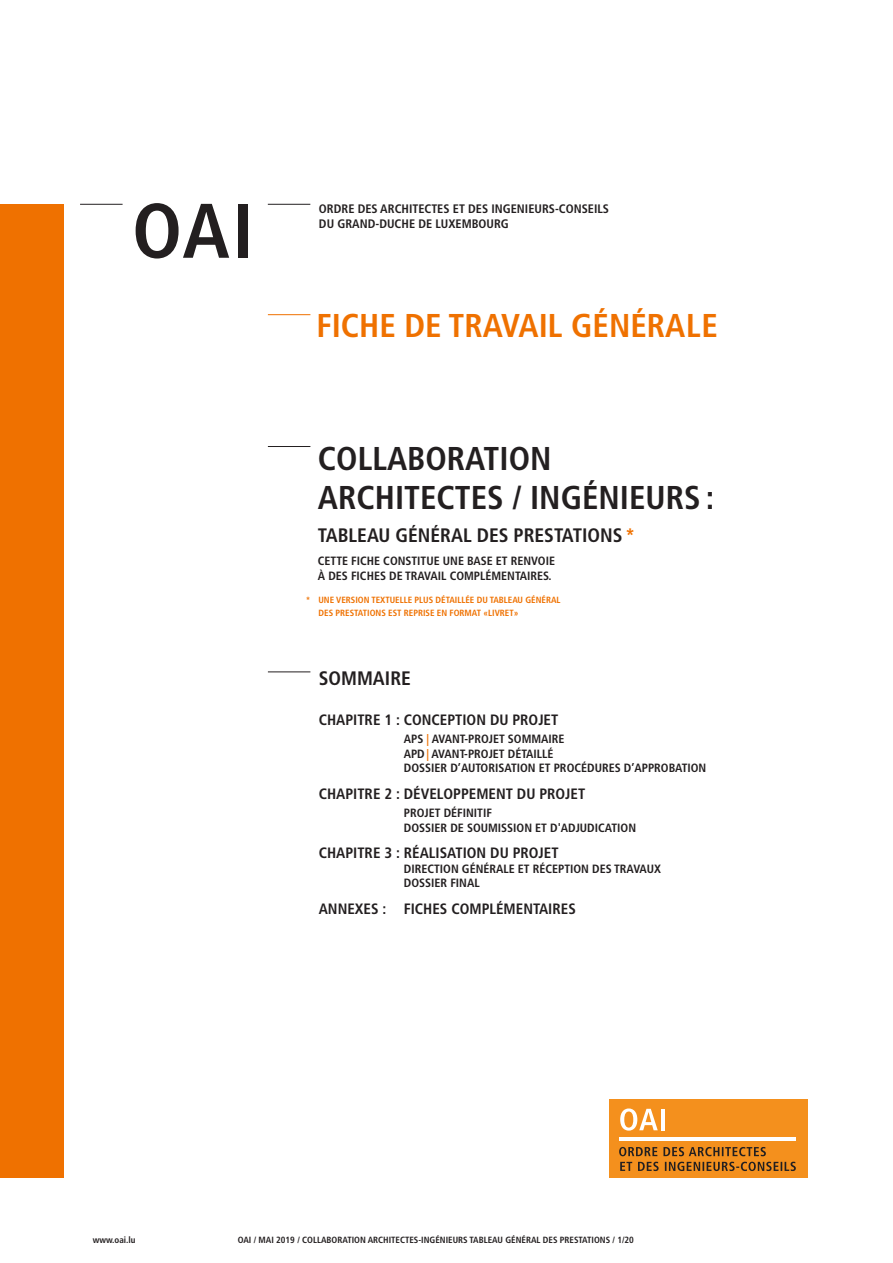
<style>
.page{position:relative;width:893px;height:1263px;background:#fff}
.page>*{position:absolute;margin:0;border:0;box-sizing:border-box;transform-origin:0 0}
.t1{font:700 condensed 77.25px "Frutiger LT Std";color:#231f20}
.t2{font:700 condensed 33px/39.6px "Frutiger LT Std";color:#231f20}
.t3{font:700 condensed 33px "Frutiger LT Std";color:#ef7100}
.t4{font:700 condensed 19.5px "Frutiger LT Std";color:#231f20}
.t5{font:700 condensed 15px "Frutiger LT Std";color:#231f20}
.t6{font:700 condensed 12.3px/14.9px "Frutiger LT Std";color:#231f20}
.t7{font:700 condensed 12px/14.4px "Frutiger LT Std";color:#231f20}
.t8{font:700 condensed 9px "Frutiger LT Std";color:#231f20}
.t9{font:700 condensed 9px/12.8px "Frutiger LT Std";color:#ef7100}
.s1{color:#ef7100}
</style>
<div class="page">
<hr style="left:80px;top:204px;width:43px;height:1px;background:#231f20">
<hr style="left:268px;top:204px;width:42px;height:1px;background:#231f20">
<div style="left:0;top:204px;width:64px;height:974px;background:#ef7100"></div>
<div style="left:609px;top:1099px;width:199px;height:79px;background:#f4901d"></div>
<svg style="left:620px;top:1108px;width:38px;height:22px"></svg>
<hr style="left:661px;top:1109px;width:4px;height:21px;background:#fff">
<svg style="left:619px;top:1147px;width:38px;height:9px"></svg>
<svg style="left:663px;top:1147px;width:103px;height:9px"></svg>
<svg style="left:620px;top:1162px;width:12px;height:9px"></svg>
<svg style="left:638px;top:1162px;width:21px;height:9px"></svg>
<svg style="left:665px;top:1162px;width:131px;height:9px"></svg>
<hr style="left:619px;top:1137px;width:177px;height:4px;background:#fff">
<hr style="left:268px;top:314px;width:42px;height:1px;background:#ef7100">
<hr style="left:268px;top:446px;width:42px;height:1px;background:#231f20">
<hr style="left:268px;top:671px;width:42px;height:1px;background:#231f20">
<h1 class="t1" style="left:132px;top:185px;width:123px">OAI</h1>
<p class="t6" style="left:319px;top:201px;width:292px">ORDRE DES ARCHITECTES ET DES INGENIEURS-CONSEILS<br>DU GRAND-DUCHE DE LUXEMBOURG</p>
<h2 class="t3" style="left:316px;top:306px;width:403px">FICHE DE TRAVAIL GÉNÉRALE</h2>
<h2 class="t2" style="left:318px;top:439px;width:398px">COLLABORATION<br>ARCHITECTES / INGÉNIEURS :</h2>
<h3 class="t4" style="left:318px;top:524px;width:319px">TABLEAU GÉNÉRAL DES PRESTATIONS<span class="s1">*</span></h3>
<p class="t7" style="left:318px;top:554px;width:239px">CETTE FICHE CONSTITUE UNE BASE ET RENVOIE<br>À DES FICHES DE TRAVAIL COMPLÉMENTAIRES.</p>
<p class="t9" style="left:318px;top:594px;width:244px;text-indent:-13px">* UNE VERSION TEXTUELLE PLUS DÉTAILLÉE DU TABLEAU GÉNÉRAL<br>DES PRESTATIONS EST REPRISE EN FORMAT «LIVRET»</p>
<h3 class="t4" style="left:319px;top:667px;width:94px">SOMMAIRE</h3>
<p class="t5" style="left:319px;top:711px;width:241px">CHAPITRE 1 : CONCEPTION DU PROJET</p>
<p class="t7" style="left:404px;top:732px;width:304px">APS <span class="s1">|</span> AVANT-PROJET SOMMAIRE<br>APD <span class="s1">|</span> AVANT-PROJET DÉTAILLÉ<br>DOSSIER D’AUTORISATION ET PROCÉDURES D’APPROBATION</p>
<p class="t5" style="left:319px;top:785px;width:268px">CHAPITRE 2 : DÉVELOPPEMENT DU PROJET</p>
<p class="t7" style="left:404px;top:806px;width:234px">PROJET DÉFINITIF<br>DOSSIER DE SOUMISSION ET D'ADJUDICATION</p>
<p class="t5" style="left:319px;top:844px;width:241px">CHAPITRE 3 : RÉALISATION DU PROJET</p>
<p class="t7" style="left:404px;top:861px;width:259px">DIRECTION GÉNÉRALE ET RÉCEPTION DES TRAVAUX<br>DOSSIER FINAL</p>
<p class="t5" style="left:319px;top:899px;width:258px">ANNEXES : FICHES COMPLÉMENTAIRES</p>
<p class="t8" style="left:93px;top:1234px;width:44px">www.oai.lu</p>
<p class="t8" style="left:238px;top:1234px;width:398px">OAI / MAI 2019 / COLLABORATION ARCHITECTES-INGÉNIEURS TABLEAU GÉNÉRAL DES PRESTATIONS / 1/20</p>
</div>
